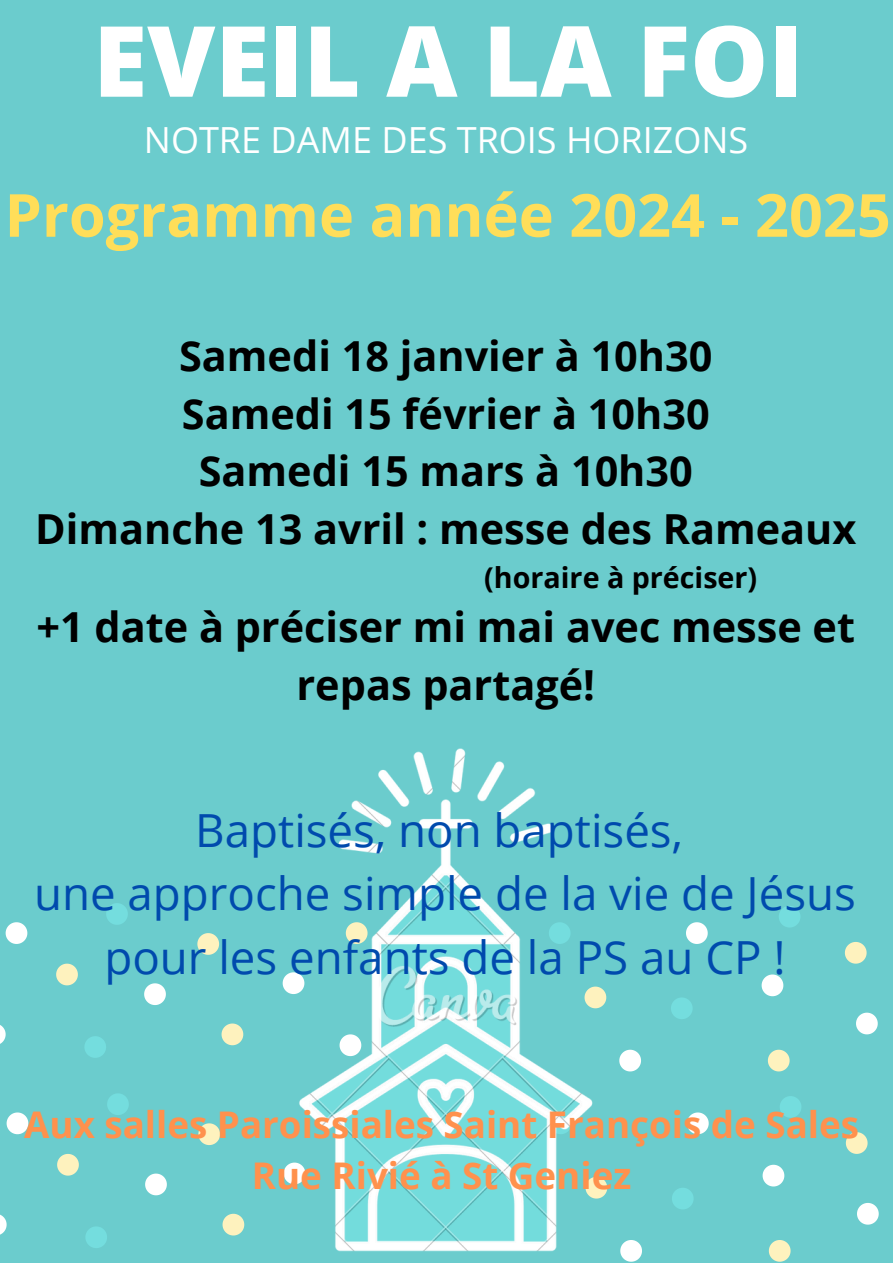
<style>
.page{position:relative;width:893px;height:1263px;background:#6bcccd}
.page>*{position:absolute;margin:0;border:0;box-sizing:border-box;transform-origin:0 0}
.t1{font:800 98.25px "Open Sans";color:#fff}
.t2{font:700 59.4px "Open Sans";color:#ffde59}
.t3{font:45.6px/63.6px "Open Sans";color:#004aad;text-align:center}
.t4{font:700 41.4px/57.9px "Open Sans";color:#000;text-align:center}
.t5{font:700 36.75px "Open Sans";color:#ff914d}
.t6{font:36px "Open Sans";color:#fff}
.t7{font:700 28.65px "Open Sans";color:#000}
</style>
<div class="page">
<svg style="left:769px;top:1240px;width:21px;height:22px"></svg>
<svg style="left:198px;top:1124px;width:6px;height:20px"></svg>
<svg style="left:57px;top:1154px;width:22px;height:21px"></svg>
<svg style="left:846px;top:1132px;width:21px;height:22px"></svg>
<svg style="left:687px;top:1189px;width:6px;height:19px"></svg>
<svg style="left:780px;top:1096px;width:21px;height:22px"></svg>
<svg style="left:86px;top:1227px;width:21px;height:21px"></svg>
<svg style="left:107px;top:1094px;width:22px;height:21px"></svg>
<svg style="left:687px;top:1112px;width:21px;height:22px"></svg>
<svg style="left:0;top:1214px;width:7px;height:21px"></svg>
<svg style="left:7px;top:1112px;width:21px;height:22px"></svg>
<svg style="left:145px;top:1173px;width:22px;height:22px"></svg>
<svg style="left:762px;top:1165px;width:22px;height:21px"></svg>
<svg style="left:857px;top:1203px;width:21px;height:21px"></svg>
<svg style="left:768px;top:1050px;width:21px;height:21px"></svg>
<svg style="left:197px;top:934px;width:7px;height:20px"></svg>
<svg style="left:56px;top:964px;width:22px;height:21px"></svg>
<svg style="left:845px;top:942px;width:21px;height:22px"></svg>
<svg style="left:687px;top:999px;width:5px;height:18px"></svg>
<svg style="left:779px;top:906px;width:21px;height:21px"></svg>
<svg style="left:85px;top:1036px;width:21px;height:22px"></svg>
<svg style="left:106px;top:903px;width:22px;height:22px"></svg>
<svg style="left:687px;top:922px;width:20px;height:22px"></svg>
<svg style="left:0;top:1025px;width:6px;height:19px"></svg>
<svg style="left:6px;top:922px;width:21px;height:22px"></svg>
<svg style="left:144px;top:983px;width:22px;height:22px"></svg>
<svg style="left:761px;top:974px;width:22px;height:22px"></svg>
<svg style="left:856px;top:1013px;width:21px;height:21px"></svg>
<img style="left:204px;top:748px;width:483px;height:514px">
<h1 class="t1" style="left:93px;top:-8px;width:711px">EVEIL A LA FOI</h1>
<h5 class="t6" style="left:144px;top:114px;width:606px">NOTRE DAME DES TROIS HORIZONS</h5>
<h2 class="t2" style="left:5px;top:173px;width:887px">Programme année 2024 - 2025</h2>
<h3 class="t4" style="left:35px;top:326px;width:822px">Samedi 18 janvier à 10h30<br>Samedi 15 février à 10h30<br>Samedi 15 mars à 10h30<br>Dimanche 13 avril : messe des Rameaux</h3>
<h3 class="t7" style="left:484px;top:558px;width:274px">(horaire à préciser)</h3>
<h3 class="t4" style="left:37px;top:597px;width:820px">+1 date à préciser mi mai avec messe et repas partagé!</h3>
<p class="t3" style="left:34px;top:797px;width:823px">Baptisés, non baptisés,<br>une approche simple de la vie de Jésus pour les enfants de la PS au CP !</p>
<p class="t5" style="left:24px;top:1099px;width:836px">Aux salles Paroissiales Saint François de Sales</p>
<h4 class="t5" style="left:252px;top:1150px;width:381px">Rue Rivié à St Geniez</h4>
</div>
